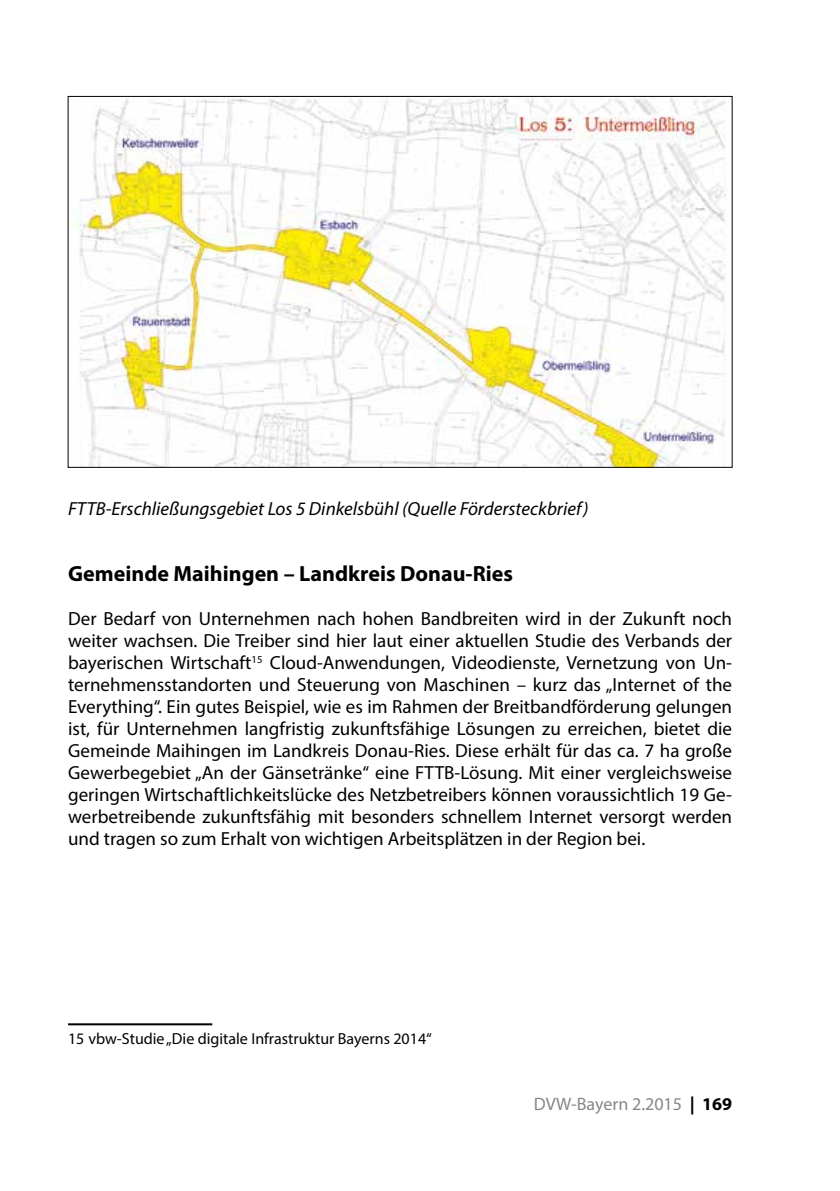
<style>
.page{position:relative;width:840px;height:1191px;background:#fff}
.page>*{position:absolute;margin:0;border:0;box-sizing:border-box;transform-origin:0 0}
.t1{font:700 22px "Myriad Pro";color:#000}
.t2{font:19px/22px "Myriad Pro";color:#000;text-align:justify}
.t3{font:italic 19px "Myriad Pro";color:#000}
.t4{font:18px "Myriad Pro";color:#868786}
.t5{font:16px "Myriad Pro";color:#000}
.s1{font-weight:700;color:#000}
</style>
<div class="page">
<hr style="left:68px;top:1023px;width:144px;height:2px;background:#000">
<img style="left:72px;top:98px;width:654px;height:368px">
<p class="t3" style="left:68px;top:496px;width:521px">FTTB-Erschließungsgebiet Los 5 Dinkelsbühl (Quelle Fördersteckbrief)</p>
<p class="t1" style="left:68px;top:559px;width:446px">Gemeinde Maihingen – Landkreis Donau-Ries</p>
<p class="t2" style="left:68px;top:607px;width:665px">Der Bedarf von Unternehmen nach hohen Bandbreiten wird in der Zukunft noch weiter wachsen. Die Treiber sind hier laut einer aktuellen Studie des Verbands der bayerischen Wirtschaft<sup>15</sup> Cloud-Anwendungen, Videodienste, Vernetzung von Un&shy;ternehmensstandorten und Steuerung von Maschinen – kurz das „Internet of the Everything“. Ein gutes Beispiel, wie es im Rahmen der Breitbandförderung gelungen ist, für Unternehmen langfristig zukunftsfähige Lösungen zu erreichen, bietet die Gemeinde Maihingen im Landkreis Donau-Ries. Diese erhält für das ca. 7 ha große Gewerbegebiet „An der Gänsetränke“ eine FTTB-Lösung. Mit einer vergleichsweise geringen Wirtschaftlichkeitslücke des Netzbetreibers können voraussichtlich 19 Ge&shy;werbetreibende zukunftsfähig mit besonders schnellem Internet versorgt werden und tragen so zum Erhalt von wichtigen Arbeitsplätzen in der Region bei.</p>
<p class="t5" style="left:68px;top:1028px;width:365px">15 vbw-Studie „Die digitale Infrastruktur Bayerns 2014“</p>
<p class="t4" style="left:533px;top:1093px;width:200px">DVW-Bayern 2.2015 <span class="s1">| 169</span></p>
</div>
